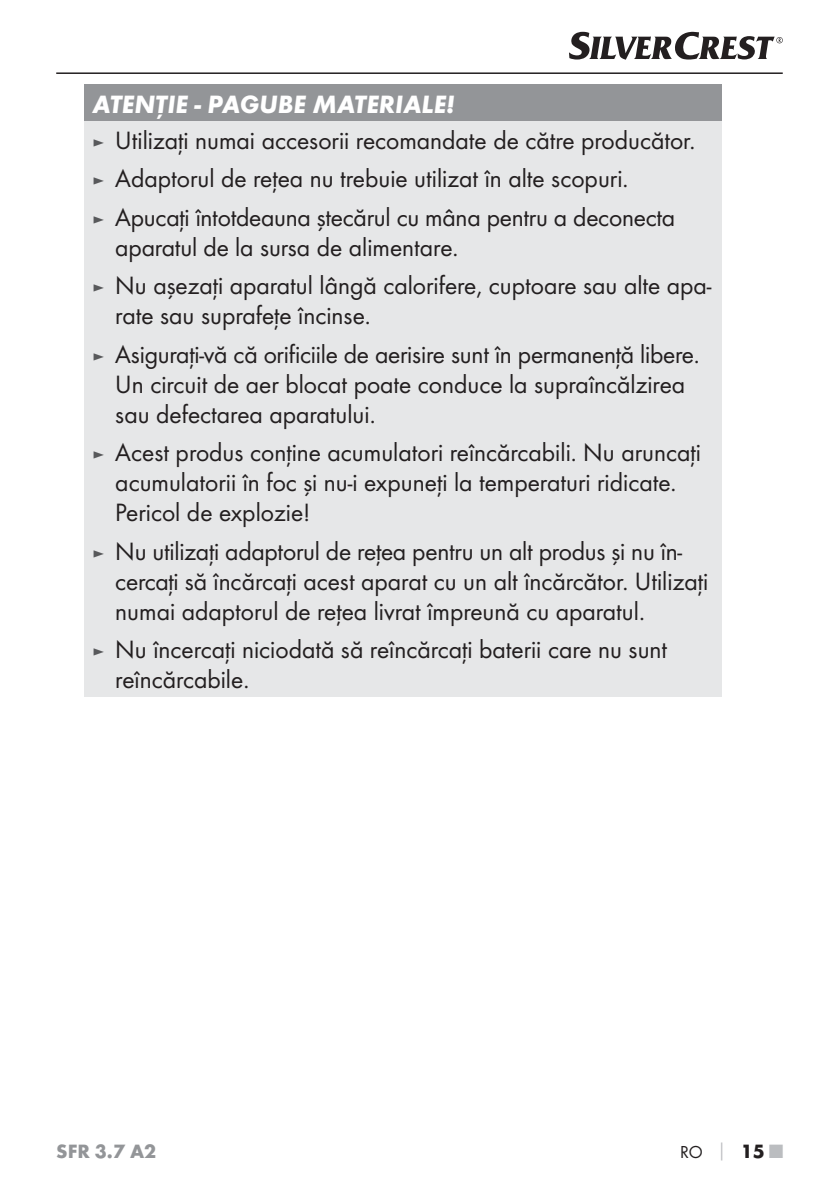
<style>
.page{position:relative;width:839px;height:1190px;background:#fff}
.page>*{position:absolute;margin:0;border:0;box-sizing:border-box;transform-origin:0 0}
.t1{font:26px/30px "Futura Boo";color:#231f20}
.t2{font:italic 700 26px "Futura";color:#fff}
.t3{font:700 20px "Futura";color:#939598}
.t4{font:18px "Futura Boo";color:#231f20}
.s1{font-size:18px;color:#58595b}
.s2{font-family:"Futura";font-weight:700;color:#bbbdc0}
.s3{font-family:"Futura";font-weight:700;font-size:20px}
.s4{font-family:"Futura";font-weight:700;font-size:20px;color:#bbbdc0}
</style>
<div class="page">
<hr style="left:56px;top:72px;width:726px;height:2px;background:#231f20">
<svg style="left:569px;top:32px;width:213px;height:28px"></svg>
<div style="left:85px;top:85px;width:636px;height:36px;background:#939598"></div>
<div style="left:85px;top:121px;width:636px;height:575px;background:#e6e7e8"></div>
<p class="t2" style="left:93px;top:96px;width:363px">ATENŢIE - PAGUBE MATERIALE!</p>
<p class="t1" style="left:93px;top:122px;width:604px;line-height:38.6px"><span class="s1">►</span> Utilizaţi numai accesorii recomandate de către producător. <span class="s1">►</span> Adaptorul de reţea nu trebuie utilizat în alte scopuri.<br><span class="s1">►</span> Apucaţi întotdeauna ştecărul cu mâna pentru a deconecta</p>
<p class="t1" style="left:93px;top:229px;width:620px;line-height:38.4px;text-indent:23px">aparatul de la sursa de alimentare.<br><span class="s1">►</span> Nu aşezaţi aparatul lângă calorifere, cuptoare sau alte apa-</p>
<p class="t1" style="left:93px;top:298px;width:608px;line-height:38.4px;text-indent:23px">rate sau suprafeţe încinse.<br><span class="s1">►</span> Asiguraţi-vă că orificiile de aerisire sunt în permanenţă libere.</p>
<p class="t1" style="left:115px;top:370px;width:571px">Un circuit de aer blocat poate conduce la supraîncălzirea sau defectarea aparatului.</p>
<p class="t1" style="left:115px;top:439px;width:586px;text-indent:-23px"><span class="s1">►</span> Acest produs conţine acumulatori reîncărcabili. Nu aruncaţi acumulatorii în foc şi nu-i expuneţi la temperaturi ridicate.<br>Pericol de explozie!</p>
<p class="t1" style="left:115px;top:537px;width:594px;text-indent:-23px"><span class="s1">►</span> Nu utilizaţi adaptorul de reţea pentru un alt produs şi nu în&shy;cercaţi să încărcaţi acest aparat cu un alt încărcător. Utilizaţi numai adaptorul de reţea livrat împreună cu aparatul.</p>
<p class="t1" style="left:115px;top:636px;width:553px;text-indent:-23px"><span class="s1">►</span> Nu încercaţi niciodată să reîncărcaţi baterii care nu sunt reîncărcabile.</p>
<p class="t3" style="left:56px;top:1143px;width:101px">SFR 3.7 A2</p>
<p class="t4" style="left:679px;top:1143px;width:104px">RO <span class="s2">│</span> <span class="s3">15</span> <span class="s4">■</span></p>
</div>
